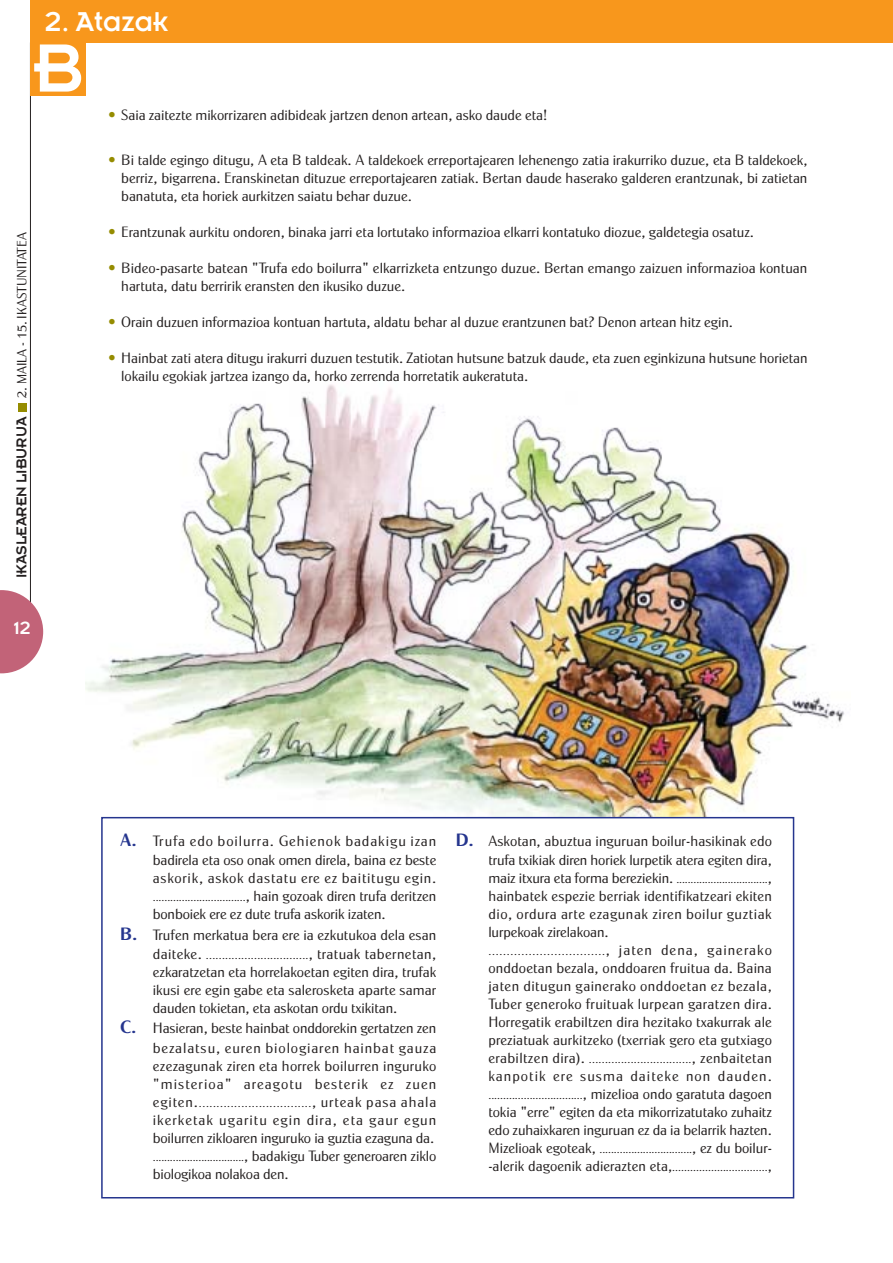
<style>
.page{position:relative;width:893px;height:1263px;background:#fff}
.page>*{position:absolute;margin:0;border:0;box-sizing:border-box;transform-origin:0 0}
.t1{font:75px "Insignia";color:#fff}
.t2{font:30px "Insignia";color:#fff}
.t3{font:19.5px "Insignia";color:#fff}
.t4{font:15px/18px "Cg Globe Gothic Lt";color:#231f1f;text-align:justify}
.t5{font:15px "Cg Globe Gothic Lt";letter-spacing:.07em;color:#231f1f}
.t6{font:13.5px "Cg Globe Gothic Lt";color:#231f1f}
.t7{font:10.5px/18px "Cg Globe Gothic Lt";color:#231f1f}
.s1{font-family:"Insignia";font-size:15.75px}
.s2{color:#958c00}
.s3{font-family:"Cg Globe Gothic Bd";font-size:18px;color:#25358e}
.s4{font-size:15px}
</style>
<div class="page">
<img style="left:86px;top:384px;width:759px;height:433px">
<div style="left:101px;top:817px;width:693px;height:382px;border:2px solid #25358e"></div>
<hr style="left:30px;top:43px;width:1px;height:588px;background:#231f1f">
<div style="left:31px;top:0;width:861px;height:43px;background:#f8971c"></div>
<svg style="left:0;top:590px;width:43px;height:83px"></svg>
<div style="left:18px;top:403px;width:8px;height:9px;background:#958c00"></div>
<div style="left:30px;top:43px;width:56px;height:53px;background:#f8971c"></div>
<h2 class="t2" style="left:45px;top:12px;width:125px">2. Atazak</h2>
<h1 class="t1" style="left:33px;top:44px;width:52px">B</h1>
<p class="t6" style="left:17px;top:578px;width:348px;rotate:-90deg"><span class="s1">IKASLEAREN LIBURUA</span> 2. MAILA - 15. IKASTUNITATEA</p>
<h3 class="t3" style="left:14px;top:622px;width:19px">12</h3>
<p class="t4" style="left:108px;top:107px;width:440px"><span class="s2">•</span> Saia zaitezte mikorrizaren adibideak jartzen denon artean, asko daude eta!</p>
<p class="t4" style="left:121px;top:152px;width:687px;text-indent:-13px"><span class="s2">•</span> Bi talde egingo ditugu, A eta B taldeak. A taldekoek erreportajearen lehenengo zatia irakurriko duzue, eta B taldekoek, berriz, bigarrena. Eranskinetan dituzue erreportajearen zatiak. Bertan daude haserako galderen erantzunak, bi zatietan banatuta, eta horiek aurkitzen saiatu behar duzue.</p>
<p class="t4" style="left:108px;top:224px;width:647px"><span class="s2">•</span> Erantzunak aurkitu ondoren, binaka jarri eta lortutako informazioa elkarri kontatuko diozue, galdetegia osatuz.</p>
<p class="t4" style="left:121px;top:260px;width:687px;text-indent:-13px"><span class="s2">•</span> Bideo-pasarte batean "Trufa edo boilurra" elkarrizketa entzungo duzue. Bertan emango zaizuen informazioa kontuan hartuta, datu berririk eransten den ikusiko duzue.</p>
<p class="t4" style="left:108px;top:314px;width:626px"><span class="s2">•</span> Orain duzuen informazioa kontuan hartuta, aldatu behar al duzue erantzunen bat? Denon artean hitz egin.</p>
<p class="t4" style="left:121px;top:350px;width:687px;text-indent:-13px"><span class="s2">•</span> Hainbat zati atera ditugu irakurri duzuen testutik. Zatiotan hutsune batzuk daude, eta zuen eginkizuna hutsune horietan lokailu egokiak jartzea izango da, horko zerrenda horretatik aukeratuta.</p>
<p class="t4" style="left:153px;top:833px;width:285px;line-height:18.6px;text-indent:-33px"><span class="s3">A.</span> Trufa edo boilurra. Gehienok badakigu izan badirela eta oso onak omen direla, baina ez beste askorik, askok dastatu ere ez baititugu egin.</p>
<p class="t7" style="left:153px;top:890px;width:285px">................................<span class="s4">, hain gozoak diren trufa deritzen</span></p>
<p class="t4" style="left:120px;top:906px;width:317px;line-height:20.4px;text-indent:33px">bonboiek ere ez dute trufa askorik izaten.<br><span class="s3">B.</span> Trufen merkatua bera ere ia ezkutukoa dela esan</p>
<p class="t7" style="left:153px;top:948px;width:285px"><span class="s4">daiteke.</span> ................................<span class="s4">, tratuak tabernetan,</span></p>
<p class="t4" style="left:153px;top:964px;width:285px">ezkaratzetan eta horrelakoetan egiten dira, trufak ikusi ere egin gabe eta salerosketa aparte samar dauden tokietan, eta askotan ordu txikitan.</p>
<p class="t4" style="left:153px;top:1021px;width:285px;line-height:18.5px;text-indent:-33px"><span class="s3">C.</span> Hasieran, beste hainbat onddorekin gertatzen zen bezalatsu, euren biologiaren hainbat gauza ezezagunak ziren eta horrek boilurren inguruko "misterioa" areagotu besterik ez zuen</p>
<p class="t7" style="left:153px;top:1095px;width:285px"><span class="s4">egiten.</span>................................<span class="s4">, urteak pasa ahala</span></p>
<p class="t4" style="left:153px;top:1112px;width:285px">ikerketak ugaritu egin dira, eta gaur egun boilurren zikloaren inguruko ia guztia ezaguna da.</p>
<p class="t7" style="left:153px;top:1149px;width:285px">................................<span class="s4">, badakigu Tuber generoaren ziklo</span></p>
<p class="t4" style="left:153px;top:1166px;width:137px">biologikoa nolakoa den.</p>
<p class="t4" style="left:455px;top:833px;width:317px;line-height:19.2px;text-align:right"><span class="s3">D.</span> Askotan, abuztua inguruan boilur-hasikinak edo trufa txikiak diren horiek lurpetik atera egiten dira,</p>
<p class="t7" style="left:488px;top:872px;width:285px"><span class="s4">maiz itxura eta forma bereziekin.</span> ................................<span class="s4">,</span></p>
<p class="t4" style="left:488px;top:889px;width:285px">hainbatek espezie berriak identifikatzeari ekiten dio, ordura arte ezagunak ziren boilur guztiak lurpekoak zirelakoan.</p>
<p class="t7" style="left:488px;top:944px;width:285px">................................<span class="s4">, jaten dena, gainerako</span></p>
<p class="t4" style="left:488px;top:961px;width:285px">onddoetan bezala, onddoaren fruitua da. Baina jaten ditugun gainerako onddoetan ez bezala, Tuber generoko fruituak lurpean garatzen dira.<br>Horregatik erabiltzen dira hezitako txakurrak ale preziatuak aurkitzeko (txerriak gero eta gutxiago</p>
<p class="t7" style="left:488px;top:1052px;width:285px"><span class="s4">erabiltzen dira).</span> ................................<span class="s4">, zenbaitetan</span></p>
<p class="t5" style="left:488px;top:1071px;width:285px">kanpotik ere susma daiteke non dauden.</p>
<p class="t7" style="left:488px;top:1088px;width:285px">................................<span class="s4">, mizelioa ondo garatuta dagoen</span></p>
<p class="t4" style="left:488px;top:1105px;width:285px">tokia "erre" egiten da eta mikorrizatutako zuhaitz edo zuhaixkaren inguruan ez da ia belarrik hazten.</p>
<p class="t7" style="left:488px;top:1142px;width:285px"><span class="s4">Mizelioak egoteak,</span> ................................<span class="s4">, ez du boilur--alerik dagoenik adierazten eta,</span>................................<span class="s4">,</span></p>
</div>
